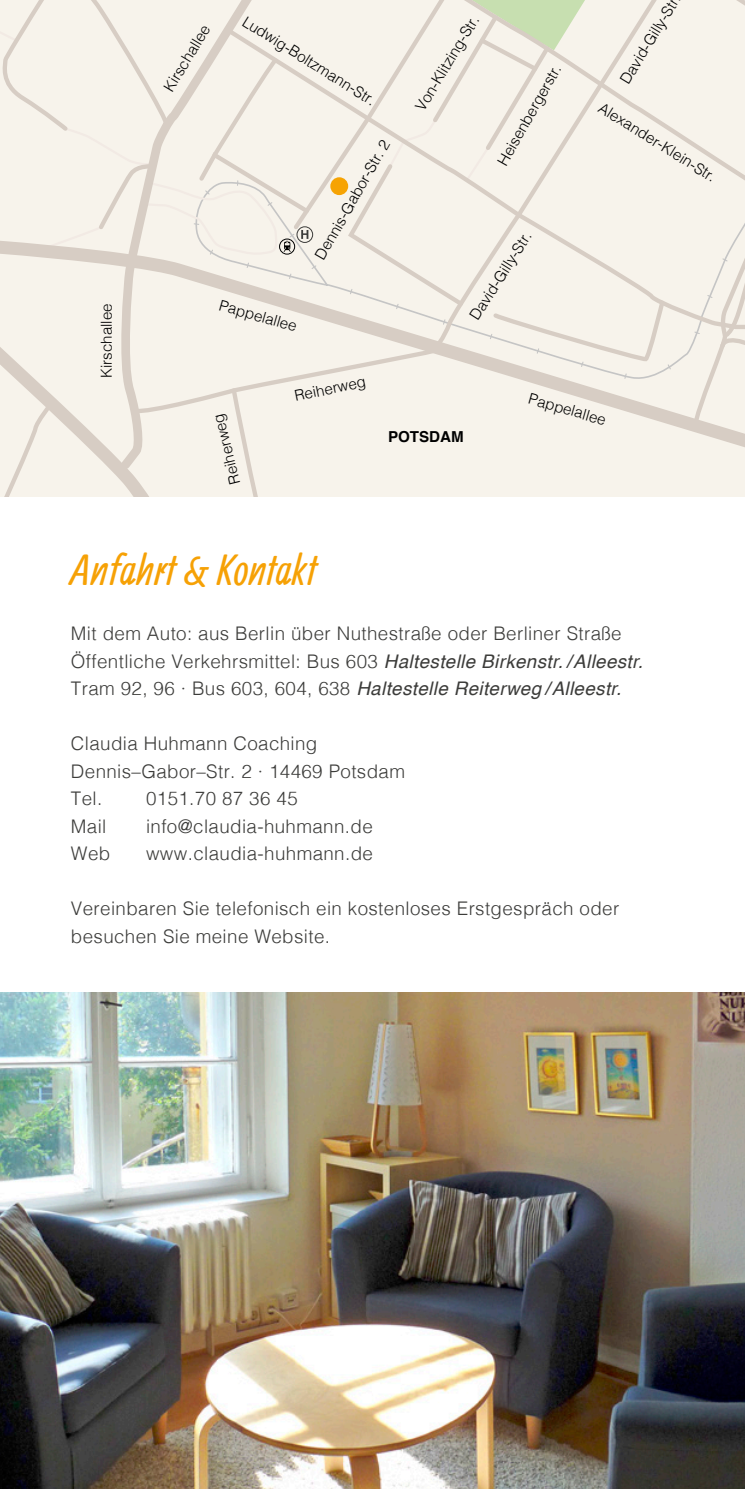
<style>
.page{position:relative;width:745px;height:1489px;background:#fff}
.page>*{position:absolute;margin:0;border:0;box-sizing:border-box;transform-origin:0 0}
.t1{font:42.5px "Allan";color:#f6a105}
.t2{font:300 18.75px/27.5px "Helvetica";letter-spacing:.02em;color:#3c3c3a}
.t3{font:italic 18.75px "Helvetica";letter-spacing:.02em;color:#3c3c3a}
.t4{font:300 15px "Helvetica";letter-spacing:-.005em;color:#000}
.t5{font:700 15px "Helvetica";color:#000}
.s1{font-weight:400;font-style:italic}
.s2{font-weight:300;font-style:normal}
</style>
<div class="page">
<div style="left:671px;top:0;width:73px;height:414px;background:#f7f3eb"></div>
<svg style="left:690px;top:211px;width:54px;height:219px;background:#f2ede5"></svg>
<svg style="left:0;top:0;width:671px;height:496px;background:#f3efe6"></svg>
<div style="left:279px;top:238px;width:16px;height:16px;border:1px solid #000;border-radius:50%"></div>
<img style="left:0;top:992px;width:744px;height:496px">
<p class="t4" style="left:94px;top:378px;width:76px;rotate:-90deg">Kirschal el e</p>
<p class="t4" style="left:157px;top:84px;width:76px;rotate:-59deg">Kirschallee</p>
<p class="t4" style="left:250px;top:9px;width:155px;rotate:32deg">Ludwig-Boltzmann-Str.</p>
<p class="t4" style="left:408px;top:103px;width:110px;rotate:-59deg">Von-Klitzing-Str.</p>
<p class="t4" style="left:490px;top:158px;width:115px;rotate:-61deg">Heisenbergerstr.</p>
<p class="t4" style="left:307px;top:252px;width:137px;rotate:-60deg">Dennis-Gabor-Str. 2</p>
<p class="t4" style="left:462px;top:312px;width:103px;rotate:-58deg">David-Gilly-Str.</p>
<p class="t4" style="left:223px;top:292px;width:81px;rotate:16deg">Pappelallee</p>
<p class="t4" style="left:613px;top:76px;width:99px;rotate:-59deg">David-Gilly-Str</p>
<p class="t4" style="left:606px;top:95px;width:137px;rotate:32deg">Alexander-Klein-Str.</p>
<p class="t4" style="left:223px;top:487px;width:74px;rotate:-104deg">Re hi e wr eg</p>
<p class="t4" style="left:292px;top:383px;width:74px;rotate:-11deg">Reiherweg</p>
<p class="t5" style="left:388px;top:424px;width:77px">POTSDAM</p>
<p class="t4" style="left:532px;top:386px;width:81px;rotate:16deg">Pappelallee</p>
<p class="t1" style="left:71px;top:545px;width:247px">Anfahrt &amp; Kontakt</p>
<p class="t2" style="left:71px;top:618px;width:552px">Mit dem Auto: aus Berlin über Nuthestraße oder Berliner Straße</p>
<p class="t2" style="left:71px;top:646px;width:573px">Öffentliche Verkehrsmittel: Bus 603 <span class="s1">Haltestelle Birkenstr. /Alleestr.</span></p>
<p class="t3" style="left:71px;top:674px;width:551px"><span class="s2">Tram 92, 96 · Bus 603, 604, 638</span> Haltestelle Reiterweg /Alleestr.</p>
<p class="t2" style="left:71px;top:728px;width:248px">Claudia Huhmann Coaching</p>
<p class="t2" style="left:71px;top:756px;width:335px">Dennis–Gabor–Str. 2 · 14469 Potsdam</p>
<p class="t2" style="left:71px;top:783px;width:33px">Tel.</p>
<p class="t2" style="left:146px;top:783px;width:153px">0151.70 87 36 45</p>
<p class="t2" style="left:71px;top:811px;width:37px">Mail</p>
<p class="t2" style="left:146px;top:811px;width:228px">info@claudia-huhmann.de</p>
<p class="t2" style="left:71px;top:838px;width:41px">Web</p>
<p class="t2" style="left:146px;top:838px;width:228px">www.claudia-huhmann.de</p>
<p class="t2" style="left:71px;top:893px;width:549px">Vereinbaren Sie telefonisch ein kostenloses Erstgespräch oder besuchen Sie meine Website.</p>
</div>
